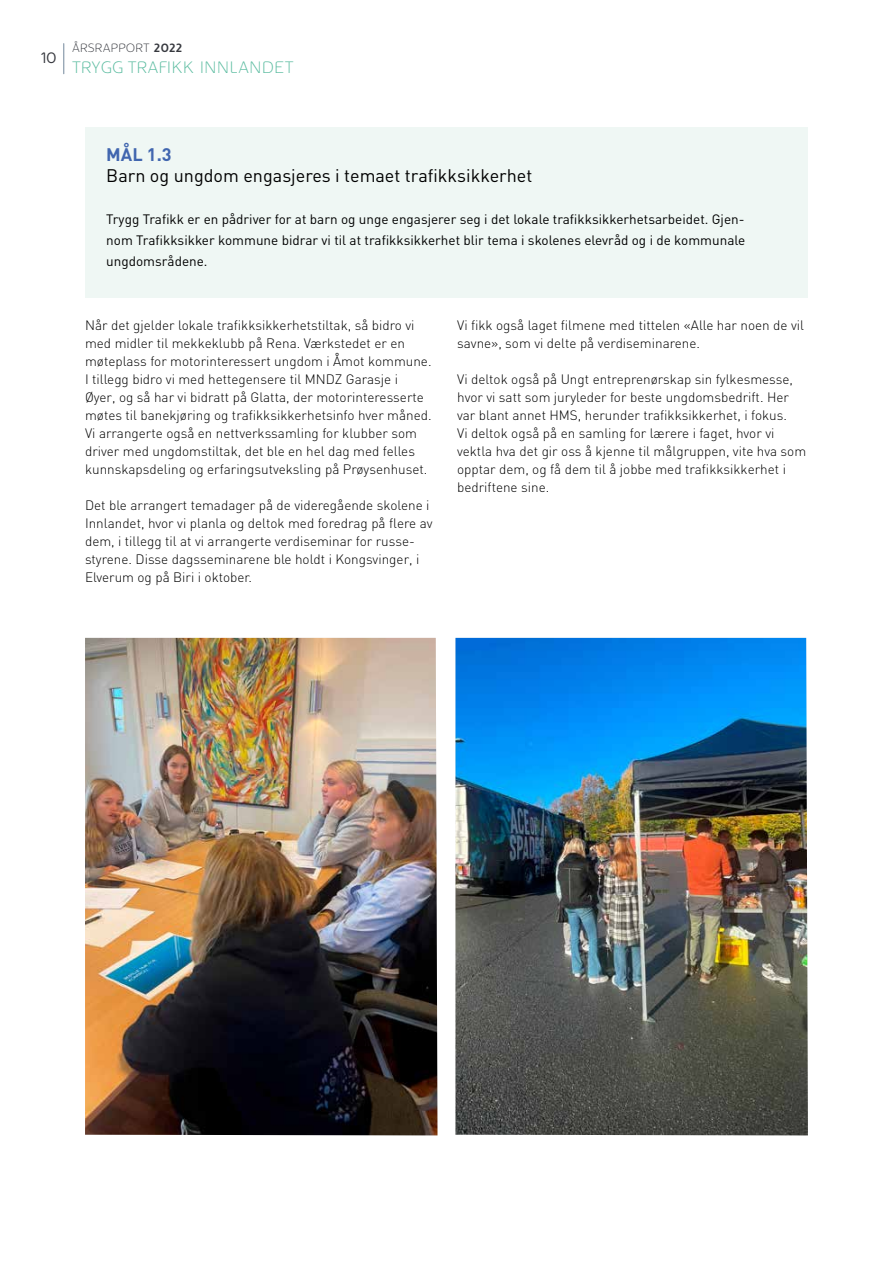
<style>
.page{position:relative;width:893px;height:1263px;background:#fff}
.page>*{position:absolute;margin:0;border:0;box-sizing:border-box;transform-origin:0 0}
.t1{font:18px "DIN";color:#000}
.t2{font:700 18px "DIN";color:#4166af}
.t3{font:300 16.5px "Oblik";letter-spacing:.05em;color:#59bb9f}
.t4{font:15px "Oblik";color:#37393f}
.t5{font:300 13.5px/18px "DIN";color:#000}
.t6{font:13.5px/21px "DIN";color:#000;text-align:justify}
.t7{font:300 12px "Oblik";letter-spacing:.05em;color:#37393f}
.s1{font-weight:700}
</style>
<div class="page">
<hr style="left:63px;top:44px;width:1px;height:30px;background:#73889c">
<div style="left:85px;top:128px;width:723px;height:170px;background:#eff7f4"></div>
<img style="left:85px;top:638px;width:352px;height:497px">
<img style="left:455px;top:638px;width:353px;height:497px">
<p class="t4" style="left:41px;top:49px;width:17px">10</p>
<p class="t7" style="left:72px;top:41px;width:111px">ÅRSRAPPORT <span class="s1">2022</span></p>
<p class="t3" style="left:72px;top:58px;width:222px">TRYGG TRAFIKK INNLANDET</p>
<h1 class="t2" style="left:106px;top:143px;width:67px">MÅL 1.3</h1>
<h1 class="t1" style="left:106px;top:164px;width:428px">Barn og ungdom engasjeres i temaet trafikksikkerhet</h1>
<p class="t6" style="left:106px;top:209px;width:640px">Trygg Trafikk er en pådriver for at barn og unge engasjerer seg i det lokale trafikksikkerhetsarbeidet. Gjen&shy;nom Trafikksikker kommune bidrar vi til at trafikksikkerhet blir tema i skolenes elevråd og i de kommunale ungdomsrådene.</p>
<p class="t5" style="left:85px;top:316px;width:348px">Når det gjelder lokale trafikksikkerhetstiltak, så bidro vi med midler til mekkeklubb på Rena. Værkstedet er en møteplass for motorinteressert ungdom i Åmot kommune.<br>I tillegg bidro vi med hettegensere til MNDZ Garasje i Øyer, og så har vi bidratt på Glatta, der motorinteresserte møtes til banekjøring og trafikksikkerhetsinfo hver måned.<br>Vi arrangerte også en nettverkssamling for klubber som driver med ungdomstiltak, det ble en hel dag med felles kunnskapsdeling og erfaringsutveksling på Prøysenhuset.</p>
<p class="t5" style="left:85px;top:496px;width:349px">Det ble arrangert temadager på de videregående skolene i Innlandet, hvor vi planla og deltok med foredrag på flere av dem, i tillegg til at vi arrangerte verdiseminar for russe&shy;styrene. Disse dagsseminarene ble holdt i Kongsvinger, i Elverum og på Biri i oktober.</p>
<p class="t5" style="left:457px;top:316px;width:348px">Vi fikk også laget filmene med tittelen «Alle har noen de vil savne», som vi delte på verdiseminarene.</p>
<p class="t5" style="left:457px;top:370px;width:351px">Vi deltok også på Ungt entreprenørskap sin fylkesmesse, hvor vi satt som juryleder for beste ungdomsbedrift. Her var blant annet HMS, herunder trafikksikkerhet, i fokus.<br>Vi deltok også på en samling for lærere i faget, hvor vi vektla hva det gir oss å kjenne til målgruppen, vite hva som opptar dem, og få dem til å jobbe med trafikksikkerhet i bedriftene sine.</p>
</div>
